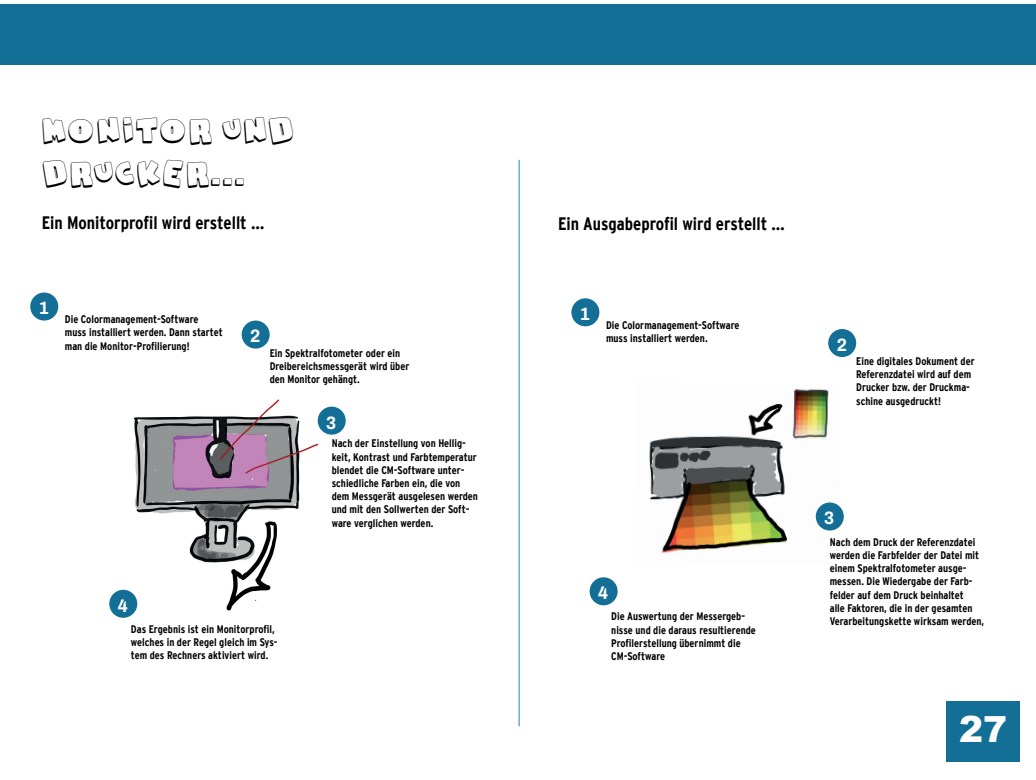
<style>
.page{position:relative;width:1036px;height:780px;background:#fff}
.page>*{position:absolute;margin:0;border:0;box-sizing:border-box;transform-origin:0 0}
.t1{font:36px/43.2px "Snaps Taste Outline";color:#000001}
.t2{font:900 36px "Arial";color:#fefdfd}
.t3{font:700 condensed 18px "Interstate Plus";color:#000001}
.t4{font:700 18px "Archivo";color:#fefdfd}
.t5{font:700 condensed 11px/13.2px "Interstate Plus";color:#000001}
</style>
<div class="page">
<hr style="left:518px;top:160px;width:1px;height:566px;background:#1c87b0">
<div style="left:0;top:5px;width:1035px;height:60px;background:#136f96"></div>
<div style="left:946px;top:701px;width:73px;height:60px;background:#136f96"></div>
<img style="left:132px;top:399px;width:192px;height:215px">
<div style="left:30px;top:292px;width:28px;height:28px;background:#136f96;border-radius:50%"></div>
<div style="left:241px;top:320px;width:28px;height:28px;background:#136f96;border-radius:50%"></div>
<div style="left:318px;top:406px;width:28px;height:28px;background:#136f96;border-radius:50%"></div>
<div style="left:109px;top:589px;width:28px;height:28px;background:#136f96;border-radius:50%"></div>
<img style="left:649px;top:389px;width:191px;height:165px">
<div style="left:571px;top:298px;width:28px;height:28px;background:#136f96;border-radius:50%"></div>
<div style="left:828px;top:329px;width:28px;height:28px;background:#136f96;border-radius:50%"></div>
<div style="left:815px;top:502px;width:28px;height:28px;background:#136f96;border-radius:50%"></div>
<div style="left:589px;top:577px;width:28px;height:28px;background:#136f96;border-radius:50%"></div>
<h1 class="t1" style="left:42px;top:110px;width:254px">MONITOR UND<br>DRUCKER…</h1>
<h2 class="t3" style="left:42px;top:213px;width:224px">Ein Monitorprofil wird erstellt …</h2>
<h2 class="t4" style="left:39px;top:295px;width:12px">1</h2>
<p class="t5" style="left:65px;top:312px;width:159px">Die Colormanagement-Software<br>muss installiert werden. Dann startet man die Monitor-Profilierung!</p>
<h2 class="t4" style="left:250px;top:323px;width:12px">2</h2>
<p class="t5" style="left:269px;top:346px;width:141px">Ein Spektralfotometer oder ein<br>Dreibereichsmessgerät wird über den Monitor gehängt.</p>
<h2 class="t4" style="left:326px;top:409px;width:12px">3</h2>
<p class="t5" style="left:332px;top:436px;width:148px">Nach der Einstellung von Hellig&shy;keit, Kontrast und Farbtemperatur blendet die CM-Software unter&shy;schiedliche Farben ein, die von dem Messgerät ausgelesen werden und mit den Sollwerten der Soft&shy;ware verglichen werden.</p>
<h2 class="t4" style="left:118px;top:592px;width:12px">4</h2>
<p class="t5" style="left:131px;top:622px;width:148px">Das Ergebnis ist ein Monitorprofil, welches in der Regel gleich im Sys&shy;tem des Rechners aktiviert wird.</p>
<h2 class="t3" style="left:558px;top:213px;width:228px">Ein Ausgabeprofil wird erstellt …</h2>
<h2 class="t4" style="left:580px;top:301px;width:12px">1</h2>
<p class="t5" style="left:606px;top:318px;width:135px">Die Colormanagement-Software muss installiert werden.</p>
<h2 class="t4" style="left:836px;top:331px;width:12px">2</h2>
<p class="t5" style="left:856px;top:354px;width:120px">Eine digitales Dokument der<br>Referenzdatei wird auf dem<br>Drucker bzw. der Druckma&shy;schine ausgedruckt!</p>
<h2 class="t4" style="left:598px;top:579px;width:12px">4</h2>
<p class="t5" style="left:611px;top:609px;width:146px">Die Auswertung der Messergeb&shy;nisse und die daraus resultierende<br>Profilerstellung übernimmt die<br>CM-Software</p>
<h2 class="t4" style="left:824px;top:505px;width:12px">3</h2>
<p class="t5" style="left:829px;top:535px;width:156px">Nach dem Druck der Referenzdatei werden die Farbfelder der Datei mit einem Spektralfotometer ausge&shy;messen. Die Wiedergabe der Farb&shy;felder auf dem Druck beinhaltet<br>alle Faktoren, die in der gesamten Verarbeitungskette wirksam werden,</p>
<h1 class="t2" style="left:958px;top:702px;width:50px">27</h1>
</div>
